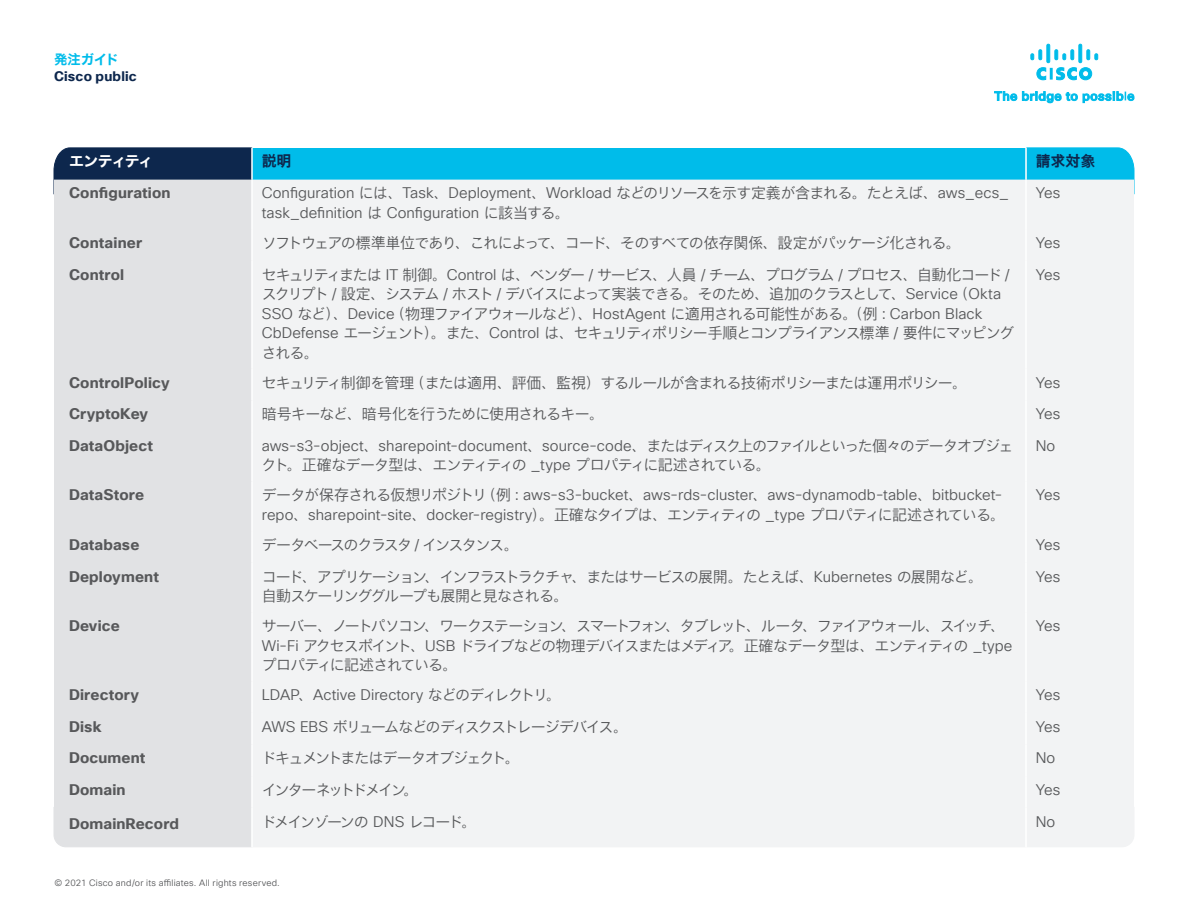
<style>
.page{position:relative;width:1188px;height:918px;background:#fff}
.page>*{position:absolute;margin:0;border:0;box-sizing:border-box;transform-origin:0 0}
.P_-_Paragraph_Style7{font:15px/19.5px "Cisco Sans JPN Light";letter-spacing:-.08em;color:#57585a}
.P_-_Paragraph_Style7-2{font:15px/19.5px "Cisco Sans TT Light";letter-spacing:.005em;color:#57585a}
.P_-_Paragraph_Style7-3{font:15px/19.5px "Cisco Sans JPN Light";letter-spacing:-.06em;color:#57585a}
.P_-_Paragraph_Style7-4{font:15px/19.5px "Cisco Sans JPN Light";letter-spacing:-.1em;color:#57585a}
.P_-_Paragraph_Style8{font:700 15px "Cisco Sans TT";letter-spacing:.01em;color:#57585a}
.P_-_Paragraph_Style7-5{font:15px "Cisco Sans JPN Light";letter-spacing:-.115em;color:#57585a}
.P_-_Paragraph_Style7-6{font:15px "Cisco Sans JPN Light";letter-spacing:-.15em;color:#57585a}
.P_-_Paragraph_Style8-2{font:15px "Cisco Sans JPN Bold";letter-spacing:-.105em;color:#fff}
.P_-_Paragraph_Style7-7{font:15px "Cisco Sans JPN Bold";letter-spacing:-.005em;color:#0d274d}
.Paragraph_Style1{font:700 13.5px "Cisco Sans TT";letter-spacing:.015em;color:#0d274d}
.Paragraph_Style1-2{font:13.5px "Cisco Sans JPN Bold";letter-spacing:-.03em;color:#00bcea}
.P_-_Paragraph_Style1{font:9px "Cisco Sans TT Light";letter-spacing:.025em;color:#57585a}
.s1{font-family:"Cisco Sans JPN Light"}
.s2{font-family:"Cisco Sans TT Light"}
</style>
<div class="page">
<svg style="left:995px;top:92px;width:82px;height:11px"></svg>
<svg style="left:1083px;top:92px;width:51px;height:11px"></svg>
<svg style="left:1031px;top:44px;width:67px;height:36px"></svg>
<div style="left:54px;top:148px;width:197px;height:32px;background:#0d274d"></div>
<div style="left:1027px;top:148px;width:107px;height:32px;background:#00bcea"></div>
<div style="left:54px;top:808px;width:197px;height:39px;background:#e1e2e4"></div>
<div style="left:252px;top:148px;width:774px;height:32px;background:#00bcea"></div>
<div style="left:54px;top:180px;width:197px;height:628px;background:#e1e2e4"></div>
<div style="left:253px;top:180px;width:881px;height:667px;background:#f2f3f4"></div>
<hr style="left:251px;top:148px;width:2px;height:32px;background:#fff">
<hr style="left:1025px;top:148px;width:2px;height:32px;background:#fff">
<hr style="left:1025px;top:180px;width:2px;height:49px;background:#fff">
<hr style="left:1025px;top:229px;width:2px;height:32px;background:#fff">
<hr style="left:1025px;top:261px;width:2px;height:108px;background:#fff">
<hr style="left:1025px;top:369px;width:2px;height:31px;background:#fff">
<hr style="left:1025px;top:400px;width:2px;height:32px;background:#fff">
<hr style="left:1025px;top:432px;width:2px;height:50px;background:#fff">
<hr style="left:1025px;top:482px;width:2px;height:49px;background:#fff">
<hr style="left:1025px;top:531px;width:2px;height:32px;background:#fff">
<hr style="left:1025px;top:563px;width:2px;height:49px;background:#fff">
<hr style="left:1025px;top:612px;width:2px;height:69px;background:#fff">
<hr style="left:1025px;top:681px;width:2px;height:32px;background:#fff">
<hr style="left:1025px;top:713px;width:2px;height:32px;background:#fff">
<hr style="left:1025px;top:745px;width:2px;height:31px;background:#fff">
<hr style="left:1025px;top:776px;width:2px;height:32px;background:#fff">
<hr style="left:1025px;top:808px;width:2px;height:39px;background:#fff">
<p class="Paragraph_Style1-2" style="left:54px;top:51px;width:66px">発注ガイド</p>
<p class="Paragraph_Style1" style="left:54px;top:67px;width:84px">Cisco public</p>
<p class="P_-_Paragraph_Style8-2" style="left:69px;top:151px;width:86px">エンティティ</p>
<p class="P_-_Paragraph_Style7-7" style="left:262px;top:151px;width:31px">説明</p>
<p class="P_-_Paragraph_Style7-7" style="left:1036px;top:151px;width:61px">請求対象</p>
<p class="P_-_Paragraph_Style8" style="left:69px;top:183px;width:103px">Configuration</p>
<p class="P_-_Paragraph_Style7-2" style="left:262px;top:184px;width:748px">Configuration <span class="s1">には、</span>Task<span class="s1">、</span>Deployment<span class="s1">、</span>Workload <span class="s1">などのリソースを示す定義が含まれる。たとえば、</span>aws_ecs_ task_definition <span class="s1">は</span> Configuration <span class="s1">に該当する。</span></p>
<p class="P_-_Paragraph_Style7-2" style="left:1036px;top:184px;width:26px">Yes</p>
<p class="P_-_Paragraph_Style8" style="left:69px;top:233px;width:74px">Container</p>
<p class="P_-_Paragraph_Style7" style="left:262px;top:234px;width:701px">ソフトウェアの標準単位であり、これによって、コード、そのすべての依存関係、設定がパッケージ化される。</p>
<p class="P_-_Paragraph_Style7-2" style="left:1036px;top:233px;width:26px">Yes</p>
<p class="P_-_Paragraph_Style8" style="left:69px;top:265px;width:57px">Control</p>
<p class="P_-_Paragraph_Style7" style="left:262px;top:266px;width:754px">セキュリティまたは <span class="s2">IT</span> 制御。<span class="s2">Control</span> は、ベンダー <span class="s2">/</span> サービス、人員 <span class="s2">/</span> チーム、プログラム <span class="s2">/</span> プロセス、自動化コード <span class="s2">/</span>スクリプト <span class="s2">/</span> 設定、システム <span class="s2">/</span> ホスト <span class="s2">/</span> デバイスによって実装できる。そのため、追加のクラスとして、<span class="s2">Service</span>（<span class="s2">Okta SSO</span> など）、<span class="s2">Device</span>（物理ファイアウォールなど）、<span class="s2">HostAgent</span> に適用される可能性がある。（例：<span class="s2">Carbon Black CbDefense</span> エージェント）。また、<span class="s2">Control</span> は、セキュリティポリシー手順とコンプライアンス標準 <span class="s2">/</span> 要件にマッピングされる。</p>
<p class="P_-_Paragraph_Style7-2" style="left:1036px;top:265px;width:26px">Yes</p>
<p class="P_-_Paragraph_Style8" style="left:69px;top:373px;width:102px">ControlPolicy</p>
<p class="P_-_Paragraph_Style7-3" style="left:262px;top:374px;width:707px">セキュリティ制御を管理（または適用、評価、監視）するルールが含まれる技術ポリシーまたは運用ポリシー。</p>
<p class="P_-_Paragraph_Style7-2" style="left:1036px;top:373px;width:26px">Yes</p>
<p class="P_-_Paragraph_Style8" style="left:69px;top:404px;width:81px">CryptoKey</p>
<p class="P_-_Paragraph_Style7-3" style="left:262px;top:405px;width:344px">暗号キーなど、暗号化を行うために使用されるキー。</p>
<p class="P_-_Paragraph_Style7-2" style="left:1036px;top:405px;width:26px">Yes</p>
<p class="P_-_Paragraph_Style8" style="left:69px;top:436px;width:86px">DataObject</p>
<p class="P_-_Paragraph_Style7-3" style="left:262px;top:437px;width:753px"><span class="s2">aws-s3-object</span>、<span class="s2">sharepoint-document</span>、<span class="s2">source-code</span>、またはディスク上のファイルといった個々のデータオブジェクト。正確なデータ型は、エンティティの <span class="s2">_type</span> プロパティに記述されている。</p>
<p class="P_-_Paragraph_Style7-2" style="left:1036px;top:436px;width:21px">No</p>
<p class="P_-_Paragraph_Style8" style="left:69px;top:485px;width:77px">DataStore</p>
<p class="P_-_Paragraph_Style7-2" style="left:262px;top:486px;width:745px"><span class="s1">データが保存される仮想リポジトリ（例：</span>aws-s3-bucket<span class="s1">、</span>aws-rds-cluster<span class="s1">、</span>aws-dynamodb-table<span class="s1">、</span>bitbucket&shy;repo<span class="s1">、</span>sharepoint-site<span class="s1">、</span>docker-registry<span class="s1">）。正確なタイプは、エンティティの</span> _type <span class="s1">プロパティに記述されている。</span></p>
<p class="P_-_Paragraph_Style7-2" style="left:1036px;top:486px;width:26px">Yes</p>
<p class="P_-_Paragraph_Style8" style="left:69px;top:535px;width:72px">Database</p>
<p class="P_-_Paragraph_Style7-4" style="left:262px;top:536px;width:258px">データベースのクラスタ <span class="s2">/</span> インスタンス。</p>
<p class="P_-_Paragraph_Style7-2" style="left:1036px;top:535px;width:26px">Yes</p>
<p class="P_-_Paragraph_Style8" style="left:69px;top:567px;width:91px">Deployment</p>
<p class="P_-_Paragraph_Style7" style="left:262px;top:568px;width:723px">コード、アプリケーション、インフラストラクチャ、またはサービスの展開。たとえば、<span class="s2">Kubernetes</span> の展開など。</p>
<p class="P_-_Paragraph_Style7" style="left:262px;top:587px;width:308px">自動スケーリンググループも展開と見なされる。</p>
<p class="P_-_Paragraph_Style7-2" style="left:1036px;top:567px;width:26px">Yes</p>
<p class="P_-_Paragraph_Style8" style="left:69px;top:616px;width:52px">Device</p>
<p class="P_-_Paragraph_Style7-4" style="left:262px;top:617px;width:752px">サーバー、ノートパソコン、ワークステーション、スマートフォン、タブレット、ルータ、ファイアウォール、スイッチ、<br><span class="s2">Wi-Fi</span> アクセスポイント、<span class="s2">USB</span> ドライブなどの物理デバイスまたはメディア。正確なデータ型は、エンティティの <span class="s2">_type</span>プロパティに記述されている。</p>
<p class="P_-_Paragraph_Style7-2" style="left:1036px;top:616px;width:26px">Yes</p>
<p class="P_-_Paragraph_Style8" style="left:69px;top:685px;width:71px">Directory</p>
<p class="P_-_Paragraph_Style7-2" style="left:262px;top:685px;width:301px">LDAP<span class="s1">、</span>Active Directory <span class="s1">などのディレクトリ。</span></p>
<p class="P_-_Paragraph_Style7-2" style="left:1036px;top:685px;width:26px">Yes</p>
<p class="P_-_Paragraph_Style8" style="left:69px;top:717px;width:34px">Disk</p>
<p class="P_-_Paragraph_Style7-5" style="left:262px;top:717px;width:368px"><span class="s2">AWS EBS</span> ボリュームなどのディスクストレージデバイス。</p>
<p class="P_-_Paragraph_Style7-2" style="left:1036px;top:717px;width:26px">Yes</p>
<p class="P_-_Paragraph_Style8" style="left:69px;top:748px;width:78px">Document</p>
<p class="P_-_Paragraph_Style7" style="left:262px;top:749px;width:260px">ドキュメントまたはデータオブジェクト。</p>
<p class="P_-_Paragraph_Style7-2" style="left:1036px;top:749px;width:21px">No</p>
<p class="P_-_Paragraph_Style8" style="left:69px;top:780px;width:58px">Domain</p>
<p class="P_-_Paragraph_Style7-6" style="left:262px;top:780px;width:158px">インターネットドメイン。</p>
<p class="P_-_Paragraph_Style7-2" style="left:1036px;top:780px;width:26px">Yes</p>
<p class="P_-_Paragraph_Style8" style="left:69px;top:814px;width:112px">DomainRecord</p>
<p class="P_-_Paragraph_Style7-5" style="left:262px;top:812px;width:216px">ドメインゾーンの <span class="s2">DNS</span> レコード。</p>
<p class="P_-_Paragraph_Style7-2" style="left:1036px;top:812px;width:21px">No</p>
<p class="P_-_Paragraph_Style1" style="left:54px;top:877px;width:227px">© 2021 Cisco and/or its affiliates. All rights reserved.</p>
</div>
